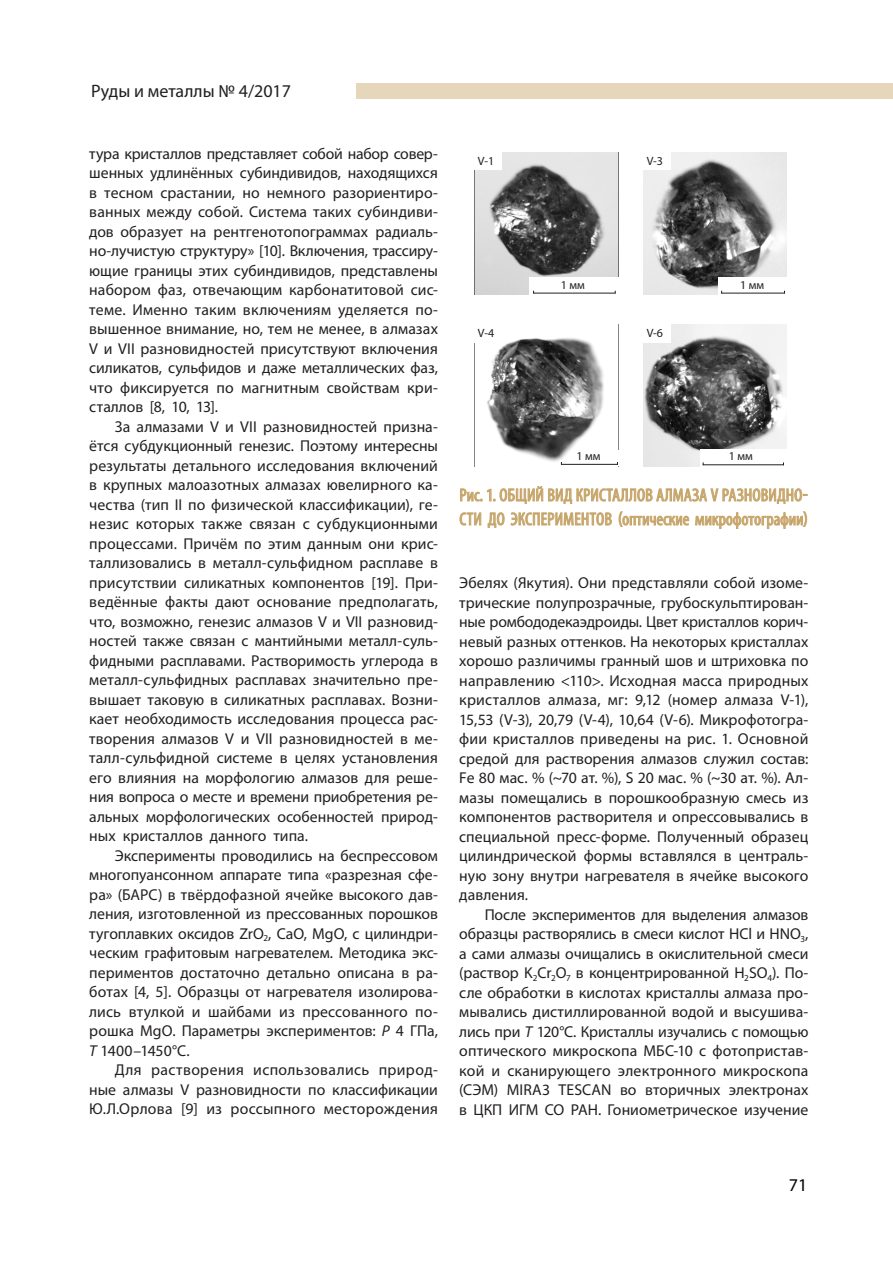
<style>
.page{position:relative;width:893px;height:1263px;background:#fff}
.page>*{position:absolute;margin:0;border:0;box-sizing:border-box;transform-origin:0 0}
.Названия{font:condensed 18px/24px "Myriad Pro";letter-spacing:.01em;color:#c7a66b}
.t1{font:18px "Myriad Pro";color:#231f20}
.t2{font:18px "Myriad Pro";color:#000}
.Осн_т{font:15.75px/19.5px "Myriad Pro";letter-spacing:.005em;color:#231f20;text-align:justify}
.t3{font:12px "Myriad Pro";color:#231f20}
.s1{font-style:italic}
</style>
<div class="page">
<div style="left:356px;top:83px;width:537px;height:15px;background:#e6d6ba"></div>
<img style="left:475px;top:152px;width:143px;height:142px">
<img style="left:487px;top:338px;width:117px;height:124px">
<img style="left:643px;top:152px;width:144px;height:142px">
<img style="left:643px;top:325px;width:144px;height:142px">
<div style="left:529px;top:277px;width:90px;height:18px;background:#fff"></div>
<svg style="left:560px;top:461px;width:27px;height:4px"></svg>
<div style="left:587px;top:451px;width:32px;height:15px;background:#fff"></div>
<div style="left:719px;top:277px;width:70px;height:18px;background:#fff"></div>
<div style="left:756px;top:444px;width:28px;height:12px;background:#f2f2f2"></div>
<hr style="left:533px;top:293px;width:83px;height:1px;background:#231f20">
<hr style="left:561px;top:464px;width:57px;height:1px;background:#231f20">
<hr style="left:721px;top:293px;width:64px;height:1px;background:#231f20">
<div style="left:700px;top:449px;width:89px;height:19px;background:#fff"></div>
<hr style="left:703px;top:464px;width:81px;height:1px;background:#231f20">
<svg style="left:460px;top:486px;width:347px;height:18px"></svg>
<svg style="left:460px;top:512px;width:21px;height:13px"></svg>
<svg style="left:488px;top:512px;width:16px;height:16px"></svg>
<svg style="left:511px;top:512px;width:101px;height:14px"></svg>
<svg style="left:619px;top:511px;width:70px;height:16px"></svg>
<svg style="left:695px;top:511px;width:112px;height:18px"></svg>
<div style="left:474px;top:152px;width:28px;height:18px;background:#fff"></div>
<div style="left:474px;top:324px;width:28px;height:18px;background:#fff"></div>
<div style="left:643px;top:152px;width:28px;height:18px;background:#fff"></div>
<div style="left:643px;top:324px;width:28px;height:18px;background:#fff"></div>
<p class="t1" style="left:91px;top:80px;width:201px">Руды и металлы № 4/2017</p>
<p class="Осн_т" style="left:89px;top:143px;width:350px">тура кристаллов представляет собой набор совер&shy;шенных удлинённых субиндивидов, находящихся в тесном срастании, но немного разориентиро&shy;ванных между собой. Система таких субиндиви&shy;дов образует на рентгенотопограммах радиаль&shy;но-лучистую структуру» [10]. Включения, трассиру&shy;ющие границы этих субиндивидов, представлены набором фаз, отвечающим карбонатитовой сис&shy;теме. Именно таким включениям уделяется по&shy;вышенное внимание, но, тем не менее, в алмазах V и VII разновидностей присутствуют включения силикатов, сульфидов и даже металлических фаз, что фиксируется по магнитным свойствам кри&shy;сталлов [8, 10, 13].</p>
<p class="Осн_т" style="left:89px;top:416px;width:350px;text-indent:26px">За алмазами V и VII разновидностей призна&shy;ётся субдукционный генезис. Поэтому интересны результаты детального исследования включений в крупных малоазотных алмазах ювелирного ка&shy;чества (тип II по физической классификации), ге&shy;незис которых также связан с субдукционными процессами. Причём по этим данным они крис&shy;таллизовались в металл-сульфидном расплаве в присутствии силикатных компонентов [19]. При&shy;ведённые факты дают основание предполагать, что, возможно, генезис алмазов V и VII разновид&shy;ностей также связан с мантийными металл-суль&shy;фидными расплавами. Растворимость углерода в металл-сульфидных расплавах значительно пре&shy;вышает таковую в силикатных расплавах. Возни&shy;кает необходимость исследования процесса рас&shy;творения алмазов V и VII разновидностей в ме&shy;талл-сульфидной системе в целях установления его влияния на морфологию алмазов для реше&shy;ния вопроса о месте и времени приобретения ре&shy;альных морфологических особенностей природ&shy;ных кристаллов данного типа.</p>
<p class="Осн_т" style="left:89px;top:845px;width:350px;text-indent:26px">Эксперименты проводились на беспрессовом многопуансонном аппарате типа «разрезная сфе&shy;ра» (БАРС) в твёрдофазной ячейке высокого дав&shy;ления, изготовленной из прессованных порошков тугоплавких оксидов ZrO<sub>2</sub>, CaO, MgO, с цилиндри&shy;ческим графитовым нагревателем. Методика экс&shy;периментов достаточно детально описана в ра&shy;ботах [4, 5]. Образцы от нагревателя изолирова&shy;лись втулкой и шайбами из прессованного по&shy;рошка MgO. Параметры экспериментов: <span class="s1">Р</span> 4 ГПа, <span class="s1">Т</span> 1400–1450°С.</p>
<p class="Осн_т" style="left:89px;top:1060px;width:350px;text-indent:26px">Для растворения использовались природ&shy;ные алмазы V разновидности по классификации Ю.Л.Орлова [9] из россыпного месторождения</p>
<p class="t3" style="left:478px;top:154px;width:18px">V-1</p>
<p class="t3" style="left:478px;top:326px;width:18px">V-4</p>
<p class="t3" style="left:561px;top:277px;width:26px">1 мм</p>
<p class="t3" style="left:647px;top:154px;width:18px">V-3</p>
<p class="t3" style="left:647px;top:326px;width:18px">V-6</p>
<p class="t3" style="left:740px;top:277px;width:26px">1 мм</p>
<p class="t3" style="left:576px;top:448px;width:26px">1 мм</p>
<p class="t3" style="left:729px;top:449px;width:26px">1 мм</p>
<p class="Названия" style="left:459px;top:483px;width:350px">Рис. 1. ОБЩИЙ ВИД КРИСТАЛЛОВ АЛМАЗА V РАЗНОВИДНО-<br>СТИ ДО ЭКСПЕРИМЕНТОВ (оптические микрофотографии)</p>
<p class="Осн_т" style="left:459px;top:573px;width:351px">Эбелях (Якутия). Они представляли собой изоме&shy;трические полупрозрачные, грубоскульптирован&shy;ные ромбододекаэдроиды. Цвет кристаллов корич&shy;невый разных оттенков. На некоторых кристаллах хорошо различимы гранный шов и штриховка по направлению &lt;110&gt;. Исходная масса природных кристаллов алмаза, мг: 9,12 (номер алмаза V-1), 15,53 (V-3), 20,79 (V-4), 10,64 (V-6). Микрофотогра&shy;фии кристаллов приведены на рис. 1. Основной средой для растворения алмазов служил состав:<br>Fe 80 мас. % (~70 ат. %), S 20 мас. % (~30 ат. %). Ал&shy;мазы помещались в порошкообразную смесь из компонентов растворителя и опрессовывались в специальной пресс-форме. Полученный образец цилиндрической формы вставлялся в централь&shy;ную зону внутри нагревателя в ячейке высокого давления.</p>
<p class="Осн_т" style="left:459px;top:904px;width:351px;text-indent:26px">После экспериментов для выделения алмазов образцы растворялись в смеси кислот HCl и HNO<sub>3</sub>, а сами алмазы очищались в окислительной смеси (раствор K<sub>2</sub>Cr<sub>2</sub>O<sub>7</sub> в концентрированной H<sub>2</sub>SO<sub>4</sub>). По&shy;сле обработки в кислотах кристаллы алмаза про&shy;мывались дистиллированной водой и высушива&shy;лись при <span class="s1">Т</span> 120°С. Кристаллы изучались с помощью оптического микроскопа МБС-10 с фотопристав&shy;кой и сканирующего электронного микроскопа (СЭМ) MIRA3 TESCAN во вторичных электронах в ЦКП ИГМ СО РАН. Гониометрическое изучение</p>
<p class="t2" style="left:789px;top:1173px;width:20px">71</p>
</div>
